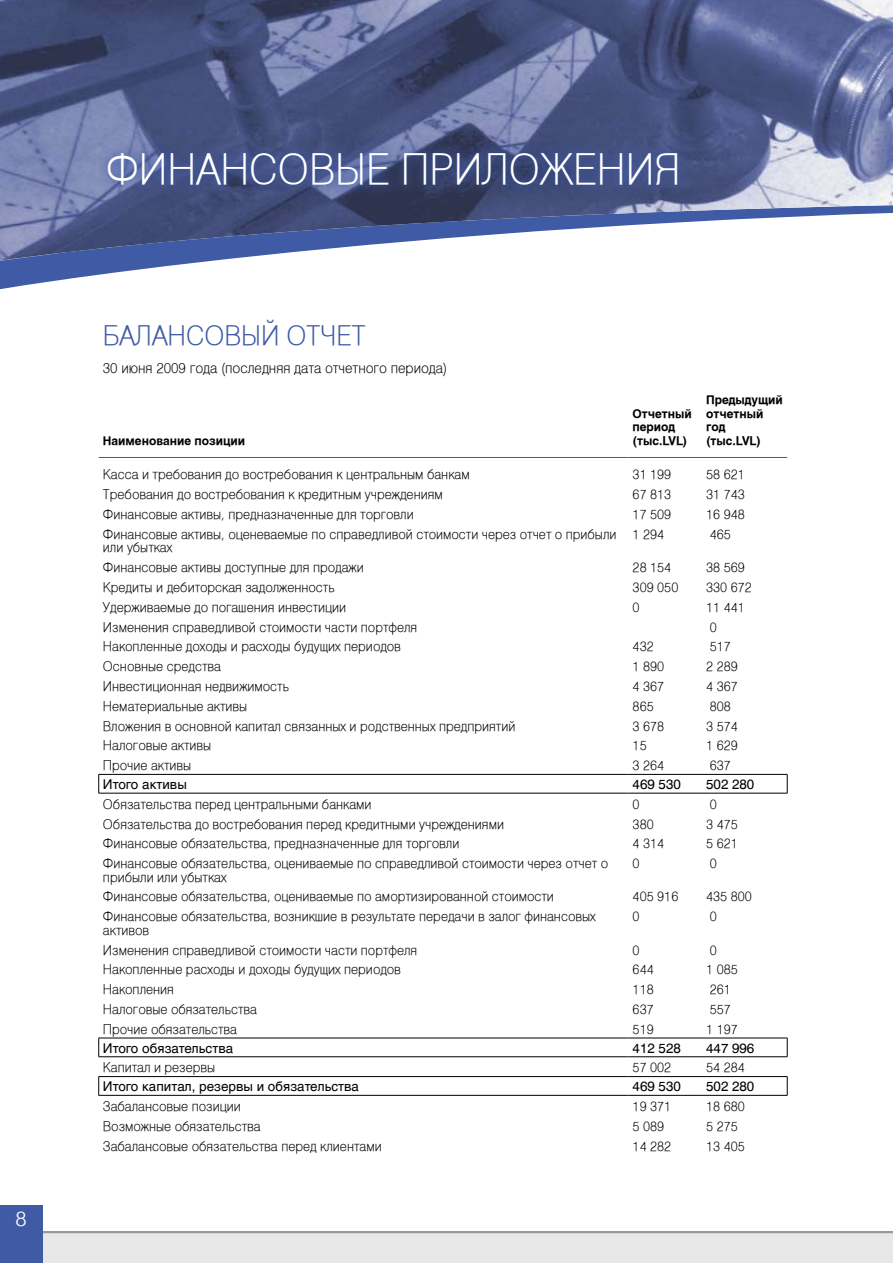
<style>
.page{position:relative;width:893px;height:1263px;background:#fff}
.page>*{position:absolute;margin:0;border:0;box-sizing:border-box;transform-origin:0 0}
.t1{font:42px "Swiss 721 cyril TL Light";color:#fff}
.t2{font:27px "Swiss 721 cyril TL Light";color:#3f5ba6}
.t3{font:300 21px "Swiss 721 TL";color:#fff}
.t4{font:14.25px "Swiss 721 cyril TL Light";color:#000}
.t5{font:13.5px/13.5px "Swiss 721 cyril TL Light";color:#000}
.t6{font:13.5px "Swiss 721 TL";color:#000}
.t7{font:700 12px/13.5px "Swiss 721 TL";color:#000}
</style>
<div class="page">
<svg style="left:43px;top:1231px;width:850px;height:32px"></svg>
<div style="left:0;top:1205px;width:43px;height:58px;background:#3f5ba6"></div>
<svg style="left:0;top:263px;width:193px;height:27px"></svg>
<img style="left:0;top:0;width:893px;height:261px">
<div style="left:93px;top:138px;width:677px;height:118px;background:#3f5ba6;opacity:.5"></div>
<hr style="left:99px;top:774px;width:529px;height:1px;background:#000">
<svg style="left:98px;top:774px;width:1px;height:19px"></svg>
<hr style="left:628px;top:774px;width:74px;height:1px;background:#000">
<hr style="left:702px;top:774px;width:85px;height:1px;background:#000">
<svg style="left:787px;top:774px;width:1px;height:19px"></svg>
<hr style="left:99px;top:793px;width:529px;height:1px;background:#000">
<hr style="left:628px;top:793px;width:74px;height:1px;background:#000">
<hr style="left:702px;top:793px;width:85px;height:1px;background:#000">
<hr style="left:99px;top:1038px;width:529px;height:1px;background:#000">
<svg style="left:98px;top:1038px;width:1px;height:18px"></svg>
<hr style="left:628px;top:1038px;width:74px;height:1px;background:#000">
<hr style="left:702px;top:1038px;width:85px;height:1px;background:#000">
<svg style="left:787px;top:1038px;width:1px;height:18px"></svg>
<hr style="left:99px;top:1056px;width:529px;height:1px;background:#000">
<hr style="left:628px;top:1056px;width:74px;height:1px;background:#000">
<hr style="left:702px;top:1056px;width:85px;height:1px;background:#000">
<hr style="left:99px;top:1076px;width:529px;height:1px;background:#000">
<svg style="left:98px;top:1077px;width:1px;height:18px"></svg>
<hr style="left:628px;top:1076px;width:74px;height:1px;background:#000">
<hr style="left:702px;top:1076px;width:85px;height:1px;background:#000">
<svg style="left:787px;top:1077px;width:1px;height:18px"></svg>
<hr style="left:99px;top:1095px;width:529px;height:1px;background:#000">
<hr style="left:628px;top:1095px;width:74px;height:1px;background:#000">
<hr style="left:702px;top:1095px;width:85px;height:1px;background:#000">
<hr style="left:99px;top:457px;width:529px;height:1px;background:#3f5ba6">
<hr style="left:628px;top:457px;width:74px;height:1px;background:#3f5ba6">
<hr style="left:702px;top:457px;width:85px;height:1px;background:#3f5ba6">
<h3 class="t3" style="left:16px;top:1206px;width:13px">8</h3>
<h1 class="t1" style="left:106px;top:143px;width:571px">ФИНАНСОВЫЕ ПРИЛОЖЕНИЯ</h1>
<h2 class="t2" style="left:103px;top:319px;width:34px">Балан</h2>
<h2 class="t2" style="left:186px;top:319px;width:38px">совый</h2>
<h2 class="t2" style="left:287px;top:319px;width:17px">отчет</h2>
<p class="t4" style="left:103px;top:359px;width:346px">30 июня 2009 года (последняя дата отчетного периода)</p>
<p class="t7" style="left:103px;top:434px;width:144px">Наименование позиции</p>
<p class="t7" style="left:633px;top:407px;width:61px">Отчетный период (тыс.LVL)</p>
<p class="t7" style="left:706px;top:393px;width:78px">Предыдущий отчетный год (тыс.LVL)</p>
<p class="t5" style="left:103px;top:468px;width:368px">Касса и требования до востребования к центральным банкам</p>
<p class="t5" style="left:633px;top:468px;width:40px">31 199</p>
<p class="t5" style="left:706px;top:468px;width:40px">58 621</p>
<p class="t5" style="left:103px;top:488px;width:341px">Требования до востребования к кредитным учреждениям</p>
<p class="t5" style="left:633px;top:488px;width:40px">67 813</p>
<p class="t5" style="left:706px;top:488px;width:40px">31 743</p>
<p class="t5" style="left:103px;top:507px;width:312px">Финансовые активы, предназначенные для торговли</p>
<p class="t5" style="left:633px;top:507px;width:40px">17 509</p>
<p class="t5" style="left:706px;top:507px;width:40px">16 948</p>
<p class="t5" style="left:103px;top:527px;width:515px">Финансовые активы, оценеваемые по справедливой стоимости через отчет о прибыли или убытках</p>
<p class="t5" style="left:633px;top:527px;width:33px">1 294</p>
<p class="t5" style="left:710px;top:527px;width:23px">465</p>
<p class="t5" style="left:103px;top:560px;width:262px">Финансовые активы доступные для продажи</p>
<p class="t5" style="left:633px;top:560px;width:40px">28 154</p>
<p class="t5" style="left:706px;top:560px;width:40px">38 569</p>
<p class="t5" style="left:103px;top:580px;width:233px">Кредиты и дебиторская задолженность</p>
<p class="t5" style="left:633px;top:580px;width:47px">309 050</p>
<p class="t5" style="left:706px;top:580px;width:47px">330 672</p>
<p class="t5" style="left:103px;top:600px;width:245px">Удерживаемые до погашения инвестиции</p>
<p class="t5" style="left:633px;top:600px;width:9px">0</p>
<p class="t5" style="left:706px;top:600px;width:40px">11 441</p>
<p class="t5" style="left:103px;top:620px;width:316px">Изменения справедливой стоимости части портфеля</p>
<p class="t5" style="left:710px;top:620px;width:9px">0</p>
<p class="t5" style="left:103px;top:640px;width:299px">Накопленные доходы и расходы будущих периодов</p>
<p class="t5" style="left:633px;top:640px;width:23px">432</p>
<p class="t5" style="left:710px;top:640px;width:23px">517</p>
<p class="t5" style="left:103px;top:659px;width:120px">Основные средства</p>
<p class="t5" style="left:633px;top:659px;width:33px">1 890</p>
<p class="t5" style="left:706px;top:659px;width:33px">2 289</p>
<p class="t5" style="left:103px;top:679px;width:187px">Инвестиционная недвижимость</p>
<p class="t5" style="left:633px;top:679px;width:33px">4 367</p>
<p class="t5" style="left:706px;top:679px;width:33px">4 367</p>
<p class="t5" style="left:103px;top:699px;width:146px">Нематериальные активы</p>
<p class="t5" style="left:633px;top:699px;width:23px">865</p>
<p class="t5" style="left:710px;top:699px;width:23px">808</p>
<p class="t5" style="left:103px;top:719px;width:414px">Вложения в основной капитал связанных и родственных предприятий</p>
<p class="t5" style="left:633px;top:719px;width:33px">3 678</p>
<p class="t5" style="left:706px;top:719px;width:33px">3 574</p>
<p class="t5" style="left:103px;top:739px;width:110px">Налоговые активы</p>
<p class="t5" style="left:633px;top:739px;width:16px">15</p>
<p class="t5" style="left:706px;top:739px;width:33px">1 629</p>
<p class="t5" style="left:103px;top:759px;width:90px">Прочие активы</p>
<p class="t5" style="left:633px;top:759px;width:33px">3 264</p>
<p class="t5" style="left:710px;top:759px;width:23px">637</p>
<p class="t6" style="left:103px;top:776px;width:85px">Итого активы</p>
<p class="t6" style="left:633px;top:776px;width:50px">469 530</p>
<p class="t6" style="left:706px;top:776px;width:50px">502 280</p>
<p class="t5" style="left:103px;top:797px;width:270px">Обязательства перед центральными банками</p>
<p class="t5" style="left:633px;top:797px;width:9px">0</p>
<p class="t5" style="left:710px;top:797px;width:9px">0</p>
<p class="t5" style="left:103px;top:817px;width:403px">Обязательства до востребования перед кредитными учреждениями</p>
<p class="t5" style="left:633px;top:817px;width:23px">380</p>
<p class="t5" style="left:706px;top:817px;width:33px">3 475</p>
<p class="t5" style="left:103px;top:837px;width:358px">Финансовые обязательства, предназначенные для торговли</p>
<p class="t5" style="left:633px;top:837px;width:33px">4 314</p>
<p class="t5" style="left:706px;top:837px;width:33px">5 621</p>
<p class="t5" style="left:103px;top:856px;width:507px">Финансовые обязательства, оцениваемые по справедливой стоимости через отчет о прибыли или убытках</p>
<p class="t5" style="left:633px;top:856px;width:9px">0</p>
<p class="t5" style="left:710px;top:856px;width:9px">0</p>
<p class="t5" style="left:103px;top:890px;width:452px">Финансовые обязательства, оцениваемые по амортизированной стоимости</p>
<p class="t5" style="left:633px;top:890px;width:47px">405 916</p>
<p class="t5" style="left:706px;top:890px;width:47px">435 800</p>
<p class="t5" style="left:103px;top:910px;width:494px">Финансовые обязательства, возникшие в результате передачи в залог финансовых активов</p>
<p class="t5" style="left:633px;top:910px;width:9px">0</p>
<p class="t5" style="left:710px;top:910px;width:9px">0</p>
<p class="t5" style="left:103px;top:943px;width:316px">Изменения справедливой стоимости части портфеля</p>
<p class="t5" style="left:633px;top:943px;width:9px">0</p>
<p class="t5" style="left:710px;top:943px;width:9px">0</p>
<p class="t5" style="left:103px;top:963px;width:299px">Накопленные расходы и доходы будущих периодов</p>
<p class="t5" style="left:633px;top:963px;width:23px">644</p>
<p class="t5" style="left:706px;top:963px;width:33px">1 085</p>
<p class="t5" style="left:103px;top:983px;width:73px">Накопления</p>
<p class="t5" style="left:633px;top:983px;width:23px">118</p>
<p class="t5" style="left:710px;top:983px;width:23px">261</p>
<p class="t5" style="left:103px;top:1002px;width:156px">Налоговые обязательства</p>
<p class="t5" style="left:633px;top:1002px;width:23px">637</p>
<p class="t5" style="left:710px;top:1002px;width:23px">557</p>
<p class="t5" style="left:103px;top:1022px;width:136px">Прочие обязательства</p>
<p class="t5" style="left:633px;top:1022px;width:23px">519</p>
<p class="t5" style="left:706px;top:1022px;width:33px">1 197</p>
<p class="t6" style="left:103px;top:1039px;width:132px">Итого обязательства</p>
<p class="t6" style="left:633px;top:1039px;width:50px">412 528</p>
<p class="t6" style="left:706px;top:1039px;width:50px">447 996</p>
<p class="t5" style="left:103px;top:1061px;width:114px">Капитал и резервы</p>
<p class="t5" style="left:633px;top:1061px;width:40px">57 002</p>
<p class="t5" style="left:706px;top:1061px;width:40px">54 284</p>
<p class="t6" style="left:103px;top:1078px;width:258px">Итого капитал, резервы и обязательства</p>
<p class="t6" style="left:633px;top:1078px;width:50px">469 530</p>
<p class="t6" style="left:706px;top:1078px;width:50px">502 280</p>
<p class="t5" style="left:103px;top:1099px;width:139px">Забалансовые позиции</p>
<p class="t5" style="left:633px;top:1099px;width:40px">19 371</p>
<p class="t5" style="left:706px;top:1099px;width:40px">18 680</p>
<p class="t5" style="left:103px;top:1119px;width:159px">Возможные обязательства</p>
<p class="t5" style="left:633px;top:1119px;width:33px">5 089</p>
<p class="t5" style="left:706px;top:1119px;width:33px">5 275</p>
<p class="t5" style="left:103px;top:1139px;width:280px">Забалансовые обязательства перед клиентами</p>
<p class="t5" style="left:633px;top:1139px;width:40px">14 282</p>
<p class="t5" style="left:706px;top:1139px;width:40px">13 405</p>
</div>
